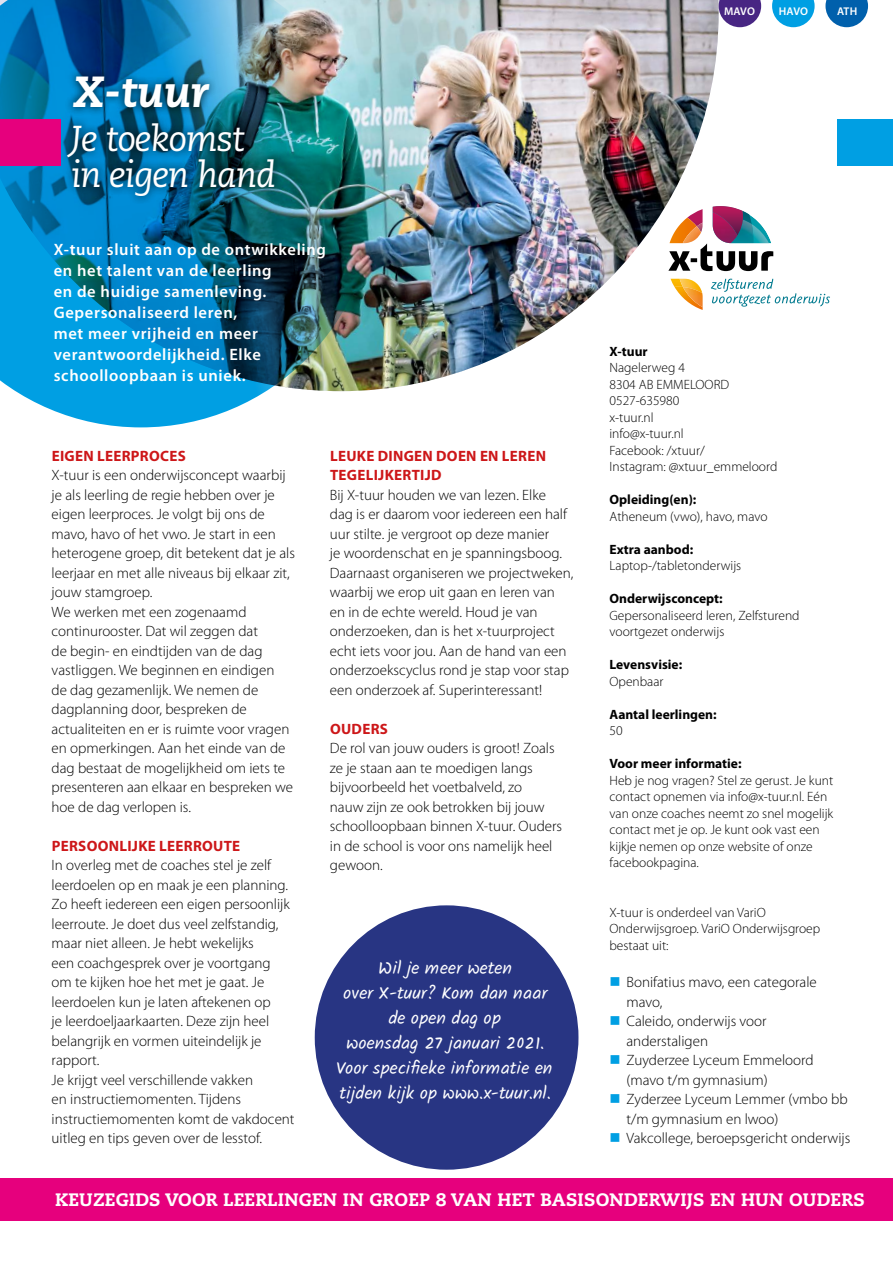
<style>
.page{position:relative;width:893px;height:1263px;background:#fff}
.page>*{position:absolute;margin:0;border:0;box-sizing:border-box;transform-origin:0 0}
.t1{font:italic 800 43.5px "Caecilia LT Std";color:#fff}
.t2{font:italic 36px/36px "Caecilia LT Std";letter-spacing:-.025em;color:#fff}
.t3{font:18px/25px "Kalam";color:#fff;text-align:center}
.t4{font:800 18px "Caecilia LT Std";letter-spacing:.01em;color:#fff}
.t5{font:600 16.5px/21px "Myriad Pro";letter-spacing:.04em;color:#fff}
.t6{font:300 15px/19.5px "Myriad Pro";color:#000}
.t7{font:700 15px/19.5px "Myriad Pro";letter-spacing:.02em;color:#cd1719}
.t8{font:300 13.5px/16.5px "Myriad Pro";color:#000}
.t9{font:700 13.5px "Myriad Pro";color:#000}
.t10{font:600 11.25px "Myriad Pro";letter-spacing:.015em;color:#fff}
.s1{color:#009fe3}
</style>
<div class="page">
<div style="left:315px;top:905px;width:263px;height:265px;background:#283583;border-radius:50%"></div>
<img style="left:375px;top:0;width:344px;height:390px">
<img style="left:0;top:0;width:375px;height:427px">
<div style="left:0;top:1178px;width:893px;height:42px;background:#e6007d"></div>
<svg style="left:719px;top:0;width:42px;height:27px"></svg>
<svg style="left:772px;top:0;width:43px;height:27px"></svg>
<svg style="left:825px;top:0;width:43px;height:27px"></svg>
<div style="left:60px;top:114px;width:223px;height:91px;background:#000;opacity:.85"></div>
<div style="left:64px;top:68px;width:155px;height:48px;background:#000;opacity:.85"></div>
<svg style="left:711px;top:279px;width:119px;height:28px"></svg>
<svg style="left:668px;top:206px;width:105px;height:65px"></svg>
<img style="left:683px;top:226px;width:18px;height:17px">
<svg style="left:670px;top:279px;width:10px;height:8px"></svg>
<img style="left:680px;top:279px;width:22px;height:8px">
<img style="left:674px;top:287px;width:29px;height:23px">
<img style="left:683px;top:287px;width:20px;height:20px">
<div style="left:838px;top:119px;width:55px;height:47px;background:#009fe3"></div>
<div style="left:0;top:119px;width:61px;height:47px;background:#e6007d"></div>
<h1 class="t1" style="left:74px;top:66px;width:138px">X-tuur</h1>
<h2 class="t2" style="left:71px;top:121px;width:206px">Je toekomst in eigen hand</h2>
<p class="t5" style="left:54px;top:239px;width:274px">X-tuur sluit aan op de ontwikkeling en het talent van de leerling<br>en de huidige samenleving.<br>Gepersonaliseerd leren,<br>met meer vrijheid en meer verantwoordelijkheid. Elke schoolloopbaan is uniek.</p>
<p class="t7" style="left:52px;top:446px;width:136px">EIGEN LEERPROCES</p>
<p class="t6" style="left:52px;top:466px;width:245px">X-tuur is een onderwijsconcept waarbij je als leerling de regie hebben over je eigen leerproces. Je volgt bij ons de mavo, havo of het vwo. Je start in een heterogene groep, dit betekent dat je als leerjaar en met alle niveaus bij elkaar zit, jouw stamgroep.<br>We werken met een zogenaamd continurooster. Dat wil zeggen dat<br>de begin- en eindtijden van de dag vastliggen. We beginnen en eindigen<br>de dag gezamenlijk. We nemen de dagplanning door, bespreken de actualiteiten en er is ruimte voor vragen en opmerkingen. Aan het einde van de dag bestaat de mogelijkheid om iets te presenteren aan elkaar en bespreken we hoe de dag verlopen is.</p>
<p class="t7" style="left:52px;top:836px;width:190px">PERSOONLIJKE LEERROUTE</p>
<p class="t6" style="left:52px;top:856px;width:244px">In overleg met de coaches stel je zelf leerdoelen op en maak je een planning.<br>Zo heeft iedereen een eigen persoonlijk leerroute. Je doet dus veel zelfstandig, maar niet alleen. Je hebt wekelijks<br>een coachgesprek over je voortgang om te kijken hoe het met je gaat. Je leerdoelen kun je laten aftekenen op<br>je leerdoeljaarkaarten. Deze zijn heel belangrijk en vormen uiteindelijk je rapport.<br>Je krijgt veel verschillende vakken<br>en instructiemomenten. Tijdens instructiemomenten komt de vakdocent uitleg en tips geven over de lesstof.</p>
<p class="t7" style="left:330px;top:446px;width:218px">LEUKE DINGEN DOEN EN LEREN<br>TEGELIJKERTIJD</p>
<p class="t6" style="left:330px;top:485px;width:245px">Bij X-tuur houden we van lezen. Elke<br>dag is er daarom voor iedereen een half uur stilte. je vergroot op deze manier<br>je woordenschat en je spanningsboog.<br>Daarnaast organiseren we projectweken, waarbij we erop uit gaan en leren van en in de echte wereld. Houd je van onderzoeken, dan is het x-tuurproject echt iets voor jou. Aan de hand van een onderzoekscyclus rond je stap voor stap een onderzoek af. Superinteressant!</p>
<p class="t7" style="left:330px;top:719px;width:59px">OUDERS</p>
<p class="t6" style="left:330px;top:739px;width:234px">De rol van jouw ouders is groot! Zoals ze je staan aan te moedigen langs bijvoorbeeld het voetbalveld, zo<br>nauw zijn ze ook betrokken bij jouw schoolloopbaan binnen X-tuur. Ouders in de school is voor ons namelijk heel gewoon.</p>
<p class="t3" style="left:337px;top:956px;width:217px">Wil je meer weten<br>over X-tuur? Kom dan naar de open dag op<br>woensdag 27 januari 2021.<br>Voor specifieke informatie en tijden kijk op www.x-tuur.nl.</p>
<p class="t10" style="left:724px;top:5px;width:33px">MAVO</p>
<p class="t10" style="left:779px;top:5px;width:31px">HAVO</p>
<p class="t10" style="left:837px;top:5px;width:22px">ATH</p>
<p class="t9" style="left:609px;top:344px;width:40px">X-tuur</p>
<p class="t8" style="left:609px;top:360px;width:169px">Nagelerweg 4<br>8304 AB EMMELOORD<br>0527-635980<br>x-tuur.nl<br>info@x-tuur.nl<br>Facebook: /xtuur/<br>Instagram: @xtuur_emmeloord</p>
<p class="t9" style="left:609px;top:492px;width:88px">Opleiding(en):</p>
<p class="t8" style="left:609px;top:508px;width:160px">Atheneum (vwo), havo, mavo</p>
<p class="t9" style="left:609px;top:541px;width:85px">Extra aanbod:</p>
<p class="t8" style="left:609px;top:558px;width:133px">Laptop-/tabletonderwijs</p>
<p class="t9" style="left:609px;top:591px;width:115px">Onderwijsconcept:</p>
<p class="t8" style="left:609px;top:607px;width:192px">Gepersonaliseerd leren, Zelfsturend voortgezet onderwijs</p>
<p class="t9" style="left:609px;top:657px;width:74px">Levensvisie:</p>
<p class="t8" style="left:609px;top:673px;width:55px">Openbaar</p>
<p class="t9" style="left:609px;top:706px;width:109px">Aantal leerlingen:</p>
<p class="t8" style="left:609px;top:723px;width:15px">50</p>
<p class="t9" style="left:609px;top:756px;width:134px">Voor meer informatie:</p>
<p class="t8" style="left:609px;top:772px;width:225px">Heb je nog vragen? Stel ze gerust. Je kunt contact opnemen via info@x-tuur.nl. Eén van onze coaches neemt zo snel mogelijk contact met je op. Je kunt ook vast een kijkje nemen op onze website of onze facebookpagina.</p>
<p class="t8" style="left:609px;top:904px;width:212px">X-tuur is onderdeel van VariO<br>Onderwijsgroep. VariO Onderwijsgroep bestaat uit:</p>
<p class="t6" style="left:626px;top:973px;width:192px;text-indent:-17px"><span class="s1">■</span> Bonifatius mavo, een categorale mavo,</p>
<p class="t6" style="left:626px;top:1012px;width:142px;text-indent:-17px"><span class="s1">■</span> Caleido, onderwijs voor anderstaligen</p>
<p class="t6" style="left:626px;top:1051px;width:189px;text-indent:-17px"><span class="s1">■</span> Zuyderzee Lyceum Emmeloord (mavo t/m gymnasium)</p>
<p class="t6" style="left:626px;top:1090px;width:223px;text-indent:-17px"><span class="s1">■</span> Zyderzee Lyceum Lemmer (vmbo bb t/m gymnasium en lwoo)</p>
<p class="t6" style="left:609px;top:1129px;width:242px"><span class="s1">■</span> Vakcollege, beroepsgericht onderwijs</p>
<p class="t4" style="left:55px;top:1188px;width:811px">KEUZEGIDS VOOR LEERLINGEN IN GROEP 8 VAN HET BASISONDERWIJS EN HUN OUDERS</p>
</div>
